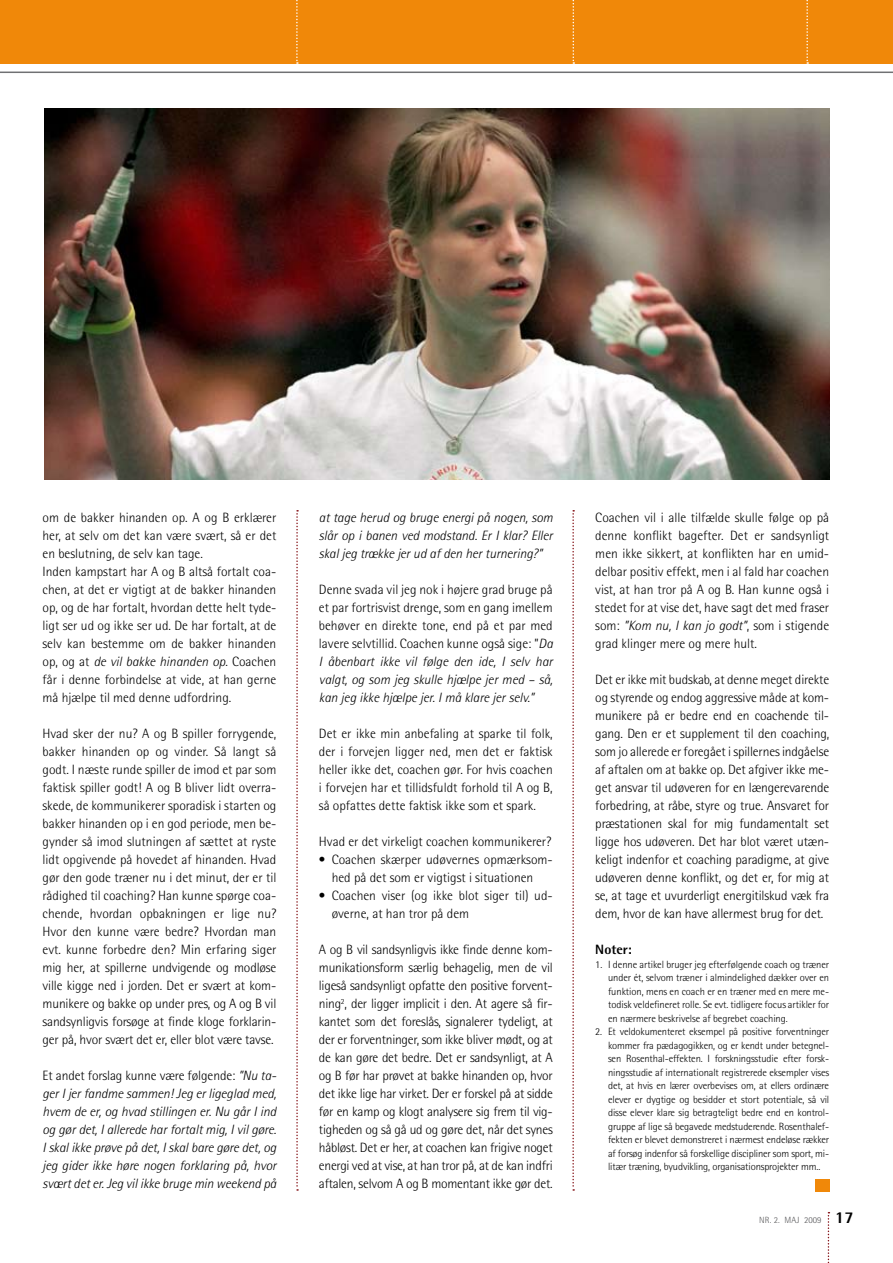
<style>
.page{position:relative;width:893px;height:1263px;background:#fff}
.page>*{position:absolute;margin:0;border:0;box-sizing:border-box;transform-origin:0 0}
.t1{font:300 13.5px/18px "Rotis Semi Sans Std";color:#000;text-align:justify}
.t2{font:italic 300 13.5px/18px "Rotis Semi Sans Std";letter-spacing:-.005em;color:#000;text-align:justify}
.t3{font:800 13.5px "Rotis Semi Sans Std";color:#000}
.t4{font:300 10.5px/13.5px "Rotis Semi Sans Std";letter-spacing:-.01em;color:#000;text-align:justify}
.t5{font:300 9px "Rotis Semi Sans Std";letter-spacing:.01em;color:#58585a}
.s1{font-style:italic}
.s2{font-style:normal}
.s3{font-weight:800;font-size:16.5px;color:#000}
</style>
<div class="page">
<hr style="left:0;top:72px;width:893px;height:1px;background:#707173">
<svg style="left:828px;top:1212px;width:1px;height:51px"></svg>
<svg style="left:296px;top:510px;width:2px;height:681px"></svg>
<svg style="left:572px;top:510px;width:2px;height:681px"></svg>
<div style="left:0;top:0;width:893px;height:64px;background:#f08809"></div>
<svg style="left:296px;top:0;width:2px;height:64px"></svg>
<svg style="left:573px;top:0;width:1px;height:64px"></svg>
<svg style="left:806px;top:0;width:2px;height:64px"></svg>
<img style="left:45px;top:108px;width:784px;height:372px">
<div style="left:815px;top:1179px;width:14px;height:13px;background:#f08809"></div>
<p class="t1" style="left:43px;top:508px;width:235px;text-align:left">om de bakker hinanden op. A og B erklærer her, at selv om det kan være svært, så er det en beslutning, de selv kan tage.<br>Inden kampstart har A og B altså fortalt coa&shy;chen, at det er vigtigt at de bakker hinanden op, og de har fortalt, hvordan dette helt tyde&shy;ligt ser ud og ikke ser ud. De har fortalt, at de selv kan bestemme om de bakker hinanden op, og at <span class="s1">de vil bakke hinanden op</span>. Coachen får i denne forbindelse at vide, at han gerne må hjælpe til med denne udfordring.</p>
<p class="t1" style="left:43px;top:724px;width:235px">Hvad sker der nu? A og B spiller forrygende, bakker hinanden op og vinder. Så langt så godt. I næste runde spiller de imod et par som faktisk spiller godt! A og B bliver lidt overra&shy;skede, de kommunikerer sporadisk i starten og bakker hinanden op i en god periode, men be&shy;gynder så imod slutningen af sættet at ryste lidt opgivende på hovedet af hinanden. Hvad gør den gode træner nu i det minut, der er til rådighed til coaching? Han kunne spørge coa&shy;chende, hvordan opbakningen er lige nu?<br>Hvor den kunne være bedre? Hvordan man evt. kunne forbedre den? Min erfaring siger mig her, at spillerne undvigende og modløse ville kigge ned i jorden. Det er svært at kom&shy;munikere og bakke op under pres, og A og B vil sandsynligvis forsøge at finde kloge forklarin&shy;ger på, hvor svært det er, eller blot være tavse.</p>
<p class="t2" style="left:43px;top:1066px;width:235px"><span class="s2">Et andet forslag kunne være følgende:</span> ”Nu ta&shy;ger I jer fandme sammen! Jeg er ligeglad med, hvem de er, og hvad stillingen er. Nu går I ind og gør det, I allerede har fortalt mig, I vil gøre.<br>I skal ikke prøve på det, I skal bare gøre det, og jeg gider ikke høre nogen forklaring på, hvor svært det er. Jeg vil ikke bruge min weekend på</p>
<p class="t2" style="left:319px;top:508px;width:235px">at tage herud og bruge energi på nogen, som slår op i banen ved modstand. Er I klar? Eller skal jeg trække jer ud af den her turnering?”</p>
<p class="t1" style="left:319px;top:580px;width:235px">Denne svada vil jeg nok i højere grad bruge på et par fortrisvist drenge, som en gang imellem behøver en direkte tone, end på et par med lavere selvtillid. Coachen kunne også sige: ”<span class="s1">Da I åbenbart ikke vil følge den ide, I selv har valgt, og som jeg skulle hjælpe jer med – så, kan jeg ikke hjælpe jer. I må klare jer selv.”</span></p>
<p class="t1" style="left:319px;top:724px;width:235px">Det er ikke min anbefaling at sparke til folk, der i forvejen ligger ned, men det er faktisk heller ikke det, coachen gør. For hvis coachen i forvejen har et tillidsfuldt forhold til A og B, så opfattes dette faktisk ikke som et spark.</p>
<p class="t1" style="left:319px;top:832px;width:234px">Hvad er det virkeligt coachen kommunikerer?</p>
<p class="t1" style="left:319px;top:850px;width:235px;text-align:center">• Coachen skærper udøvernes opmærksom&shy;hed på det som er vigtigst i situationen</p>
<p class="t1" style="left:332px;top:886px;width:223px;text-indent:-13px">• Coachen viser (og ikke blot siger til) ud&shy;øverne, at han tror på dem</p>
<p class="t1" style="left:319px;top:940px;width:235px">A og B vil sandsynligvis ikke finde denne kom&shy;munikationsform særlig behagelig, men de vil ligeså sandsynligt opfatte den positive forvent&shy;ning<sup>2</sup>, der ligger implicit i den. At agere så fir&shy;kantet som det foreslås, signalerer tydeligt, at der er forventninger, som ikke bliver mødt, og at de kan gøre det bedre. Det er sandsynligt, at A og B før har prøvet at bakke hinanden op, hvor det ikke lige har virket. Der er forskel på at sidde før en kamp og klogt analysere sig frem til vig&shy;tigheden og så gå ud og gøre det, når det synes håbløst. Det er her, at coachen kan frigive noget energi ved at vise, at han tror på, at de kan indfri aftalen, selvom A og B momentant ikke gør det.</p>
<p class="t1" style="left:595px;top:508px;width:235px">Coachen vil i alle tilfælde skulle følge op på denne konflikt bagefter. Det er sandsynligt men ikke sikkert, at konflikten har en umid&shy;delbar positiv effekt, men i al fald har coachen vist, at han tror på A og B. Han kunne også i stedet for at vise det, have sagt det med fraser som: <span class="s1">”Kom nu, I kan jo godt”</span>, som i stigende grad klinger mere og mere hult.</p>
<p class="t1" style="left:595px;top:670px;width:235px">Det er ikke mit budskab, at denne meget direkte og styrende og endog aggressive måde at kom&shy;munikere på er bedre end en coachende til&shy;gang. Den er et supplement til den coaching, som jo allerede er foregået i spillernes indgåelse af aftalen om at bakke op. Det afgiver ikke me&shy;get ansvar til udøveren for en længerevarende forbedring, at råbe, styre og true. Ansvaret for præstationen skal for mig fundamentalt set ligge hos udøveren. Det har blot været utæn&shy;keligt indenfor et coaching paradigme, at give udøveren denne konflikt, og det er, for mig at se, at tage et uvurderligt energitilskud væk fra dem, hvor de kan have allermest brug for det.</p>
<p class="t3" style="left:595px;top:941px;width:38px">Noter:</p>
<p class="t4" style="left:608px;top:957px;width:223px;text-indent:-13px">1. I denne artikel bruger jeg efterfølgende coach og træner under ét, selvom træner i almindelighed dækker over en funktion, mens en coach er en træner med en mere me&shy;todisk veldefineret rolle. Se evt. tidligere focus artikler for en nærmere beskrivelse af begrebet coaching.</p>
<p class="t4" style="left:608px;top:1025px;width:223px;text-indent:-13px">2. Et veldokumenteret eksempel på positive forventninger kommer fra pædagogikken, og er kendt under betegnel&shy;sen Rosenthal-effekten. I forskningsstudie efter forsk&shy;ningsstudie af internationalt registrerede eksempler vises det, at hvis en lærer overbevises om, at ellers ordinære elever er dygtige og besidder et stort potentiale, så vil disse elever klare sig betragteligt bedre end en kontrol&shy;gruppe af lige så begavede medstuderende. Rosenthalef&shy;fekten er blevet demonstreret i nærmest endeløse rækker af forsøg indenfor så forskellige discipliner som sport, mi&shy;litær træning, byudvikling, organisationsprojekter mm..</p>
<p class="t5" style="left:759px;top:1215px;width:96px">NR. 2. MAJ 2009 <span class="s3">17</span></p>
</div>
